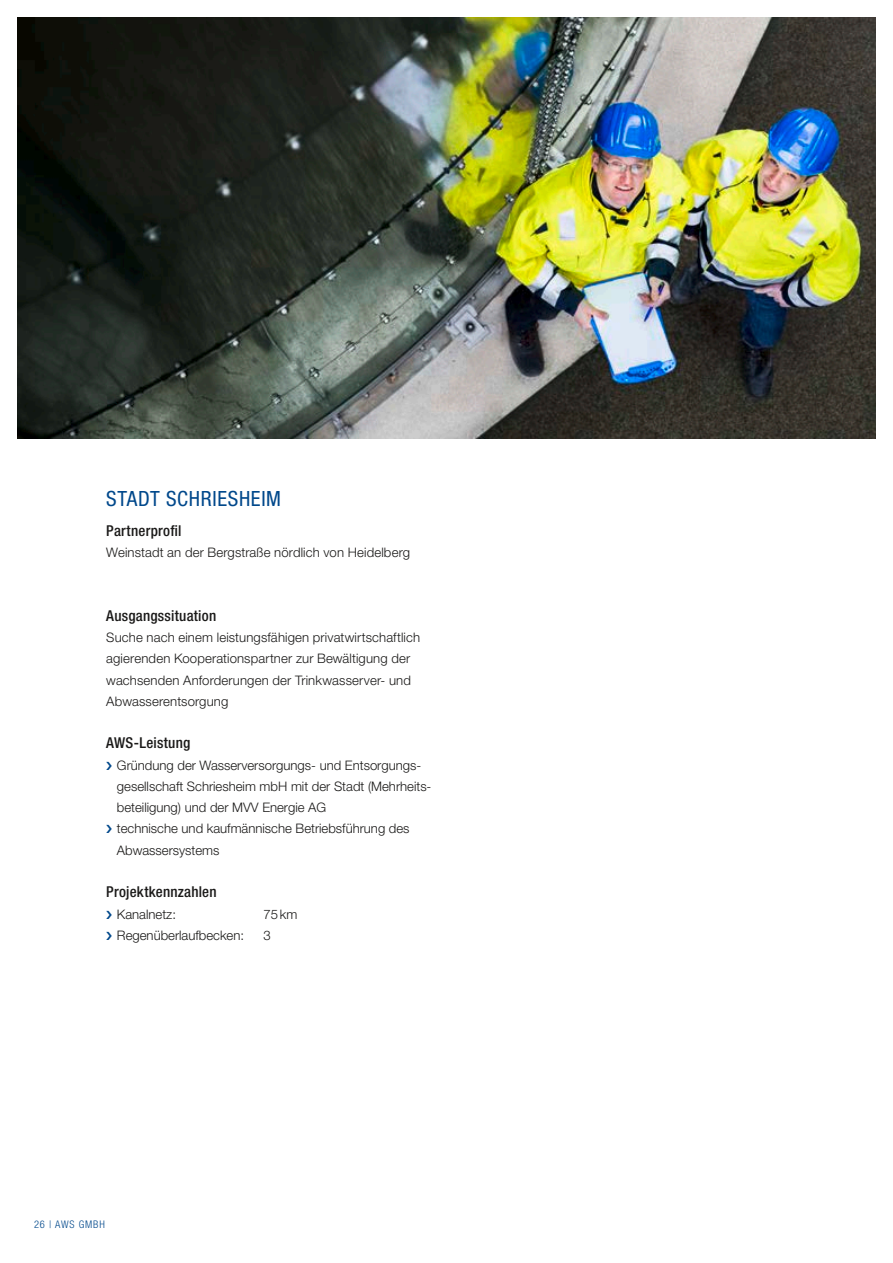
<style>
.page{position:relative;width:893px;height:1263px;background:#fff}
.page>*{position:absolute;margin:0;border:0;box-sizing:border-box;transform-origin:0 0}
.B1-P___schwarz{font:condensed 21px "Helvetica Neue LT Pro";letter-spacing:.03em;color:#00488b}
.B1-P___schwarz-2{font:500 condensed 15px "Helvetica Neue LT Pro";letter-spacing:.015em;color:#1a1918}
.B1-P___schwarz-3{font:300 13.2px/21.3px "Helvetica Neue LT Pro";color:#1a1918}
.t1{font:300 condensed 10.5px "Helvetica Neue LT Pro";letter-spacing:.08em;color:#00488b}
</style>
<div class="page">
<img style="left:17px;top:17px;width:859px;height:421px">
<p class="B1-P___schwarz" style="left:106px;top:486px;width:176px">STADT SCHRIESHEIM</p>
<p class="B1-P___schwarz-2" style="left:106px;top:521px;width:77px">Partnerprofil</p>
<p class="B1-P___schwarz-3" style="left:106px;top:541px;width:305px">Weinstadt an der Bergstraße nördlich von Heidelberg</p>
<p class="B1-P___schwarz-2" style="left:106px;top:607px;width:111px">Ausgangssituation</p>
<p class="B1-P___schwarz-3" style="left:106px;top:626px;width:315px">Suche nach einem leistungsfähigen privatwirtschaftlich agierenden Kooperationspartner zur Bewältigung der wachsenden Anforderungen der Trinkwasserver- und Abwasserentsorgung</p>
<p class="B1-P___schwarz-2" style="left:106px;top:734px;width:85px">AWS-Leistung</p>
<p class="B1-P___schwarz-3" style="left:117px;top:754px;width:314px">Gründung der Wasserversorgungs- und Entsorgungs&shy;gesellschaft Schriesheim mbH mit der Stadt (Mehrheits&shy;beteiligung) und der MVV Energie AG<br>technische und kaufmännische Betriebsführung des Abwassersystems</p>
<p class="B1-P___schwarz-2" style="left:106px;top:883px;width:112px">Projektkennzahlen</p>
<p class="B1-P___schwarz-3" style="left:117px;top:903px;width:61px">Kanalnetz:</p>
<p class="B1-P___schwarz-3" style="left:264px;top:903px;width:35px">75km</p>
<p class="B1-P___schwarz-3" style="left:117px;top:924px;width:129px">Regenüberlaufbecken:</p>
<p class="B1-P___schwarz-3" style="left:264px;top:924px;width:9px">3</p>
<p class="t1" style="left:34px;top:1218px;width:72px">26 | AWS GMBH</p>
</div>
